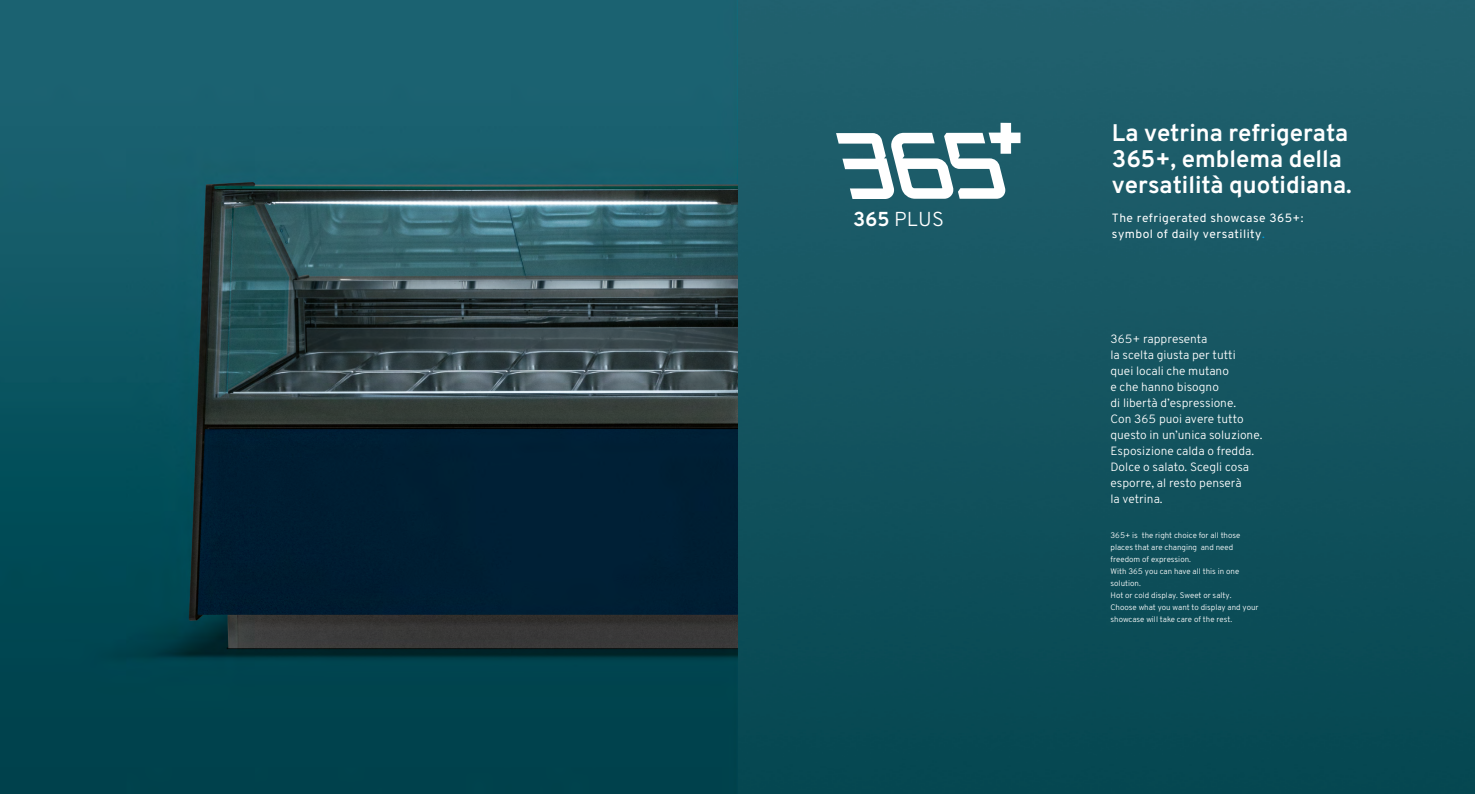
<style>
.page{position:relative;width:1475px;height:794px;background:#fff}
.page>*{position:absolute;margin:0;border:0;box-sizing:border-box;transform-origin:0 0}
.t1{font:700 24px/26px "Overpass";color:#fff}
.t2{font:300 20.2px "Overpass";color:#fff}
.t3{font:300 12px/16px "Overpass";color:#fff}
.t4{font:12px/16px "Overpass";letter-spacing:.04em;color:#fff}
.t5{font:300 8px/12px "Overpass";color:#fff}
.s1{font-weight:700}
.s2{color:#009fe3}
</style>
<div class="page">
<img style="left:737px;top:0;width:737px;height:794px">
<svg style="left:836px;top:123px;width:184px;height:76px"></svg>
<img style="left:0;top:0;width:737px;height:794px">
<h2 class="t2" style="left:853px;top:207px;width:92px"><span class="s1">365</span> PLUS</h2>
<h1 class="t1" style="left:1111px;top:120px;width:241px">La vetrina refrigerata<br>365+, emblema della versatilità quotidiana.</h1>
<p class="t4" style="left:1111px;top:210px;width:193px">The refrigerated showcase 365+: symbol of daily versatility<span class="s2">.</span></p>
<p class="t3" style="left:1110px;top:331px;width:153px">365+ rappresenta<br>la scelta giusta per tutti<br>quei locali che mutano<br>e che hanno bisogno<br>di libertà d’espressione.<br>Con 365 puoi avere tutto questo in un’unica soluzione.<br>Esposizione calda o fredda.<br>Dolce o salato. Scegli cosa esporre, al resto penserà<br>la vetrina.</p>
<p class="t5" style="left:1110px;top:529px;width:150px">365+ is the right choice for all those places that are changing and need freedom of expression.<br>With 365 you can have all this in one solution.<br>Hot or cold display. Sweet or salty.<br>Choose what you want to display and your showcase will take care of the rest.</p>
</div>
